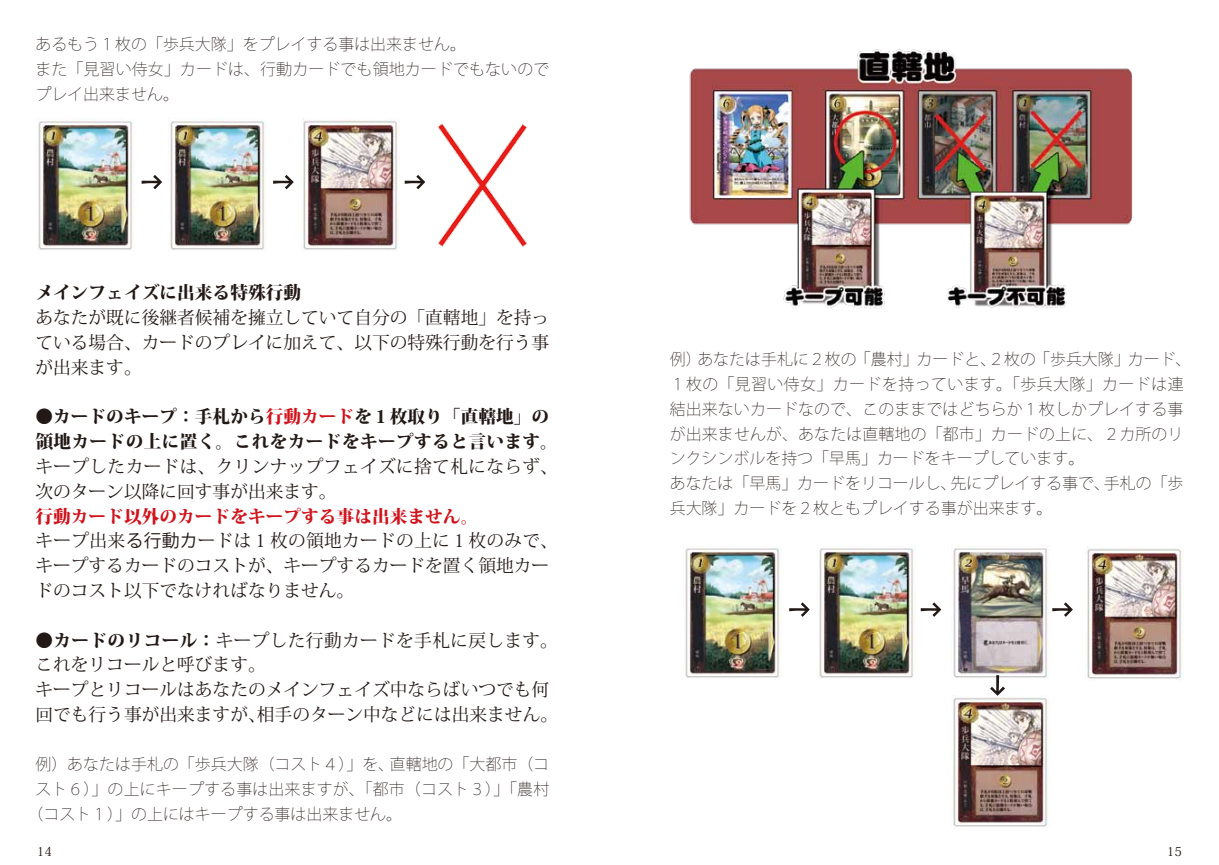
<style>
.page{position:relative;width:1219px;height:865px;background:#fff}
.page>*{position:absolute;margin:0;border:0;box-sizing:border-box;transform-origin:0 0}
.t1{font:17.75px/24.8px "Koz Min Pro";color:#221815}
.t2{font:800 17.75px/24.8px "Koz Min Pro";letter-spacing:.02em;color:#221815}
.t3{font:17.75px/24.8px "Koz Min Pro";letter-spacing:.02em;color:#221815}
.t4{font:800 17.75px "Koz Min Pro";color:#221815}
.t5{font:200 16px/24.8px "Koz Go Pro";color:#221815}
.t6{font:12.5px "Koz Min Pro";color:#221815}
.s1{color:#d0121b}
.s2{font-weight:800;color:#d0121b}
.s3{font-family:"Koz Go Pro"}
.s4{font-weight:800}
</style>
<div class="page">
<img style="left:36px;top:118px;width:98px;height:132px">
<img style="left:170px;top:120px;width:97px;height:130px">
<img style="left:303px;top:118px;width:96px;height:132px">
<svg style="left:142px;top:175px;width:20px;height:14px"></svg>
<svg style="left:273px;top:175px;width:21px;height:14px"></svg>
<svg style="left:405px;top:175px;width:20px;height:14px"></svg>
<img style="left:437px;top:123px;width:91px;height:124px">
<img style="left:685px;top:547px;width:97px;height:131px">
<img style="left:819px;top:547px;width:97px;height:131px">
<img style="left:952px;top:546px;width:98px;height:132px">
<svg style="left:789px;top:602px;width:21px;height:15px"></svg>
<svg style="left:921px;top:602px;width:20px;height:15px"></svg>
<svg style="left:1052px;top:602px;width:21px;height:15px"></svg>
<img style="left:1087px;top:547px;width:96px;height:132px">
<img style="left:953px;top:695px;width:97px;height:132px">
<svg style="left:990px;top:675px;width:15px;height:20px"></svg>
<img style="left:689px;top:49px;width:444px;height:260px">
<p class="t5" style="left:35px;top:32px;width:515px">あるもう１枚の「歩兵大隊」をプレイする事は出来ません。<br>また「見習い侍女」カードは、行動カードでも領地カードでもないのでプレイ出来ません。</p>
<p class="t4" style="left:35px;top:279px;width:267px">メインフェイズに出来る特殊行動</p>
<p class="t1" style="left:35px;top:304px;width:515px;text-align:justify">あなたが既に後継者候補を擁立していて自分の「直轄地」を持っている場合、カードのプレイに加えて、以下の特殊行動を行う事が出来ます。</p>
<p class="t2" style="left:35px;top:403px;width:524px">●カードのキープ：手札から<span class="s1">行動カード</span>を１枚取り「直轄地」の領地カードの上に置く。これをカードをキープすると言います。</p>
<p class="t3" style="left:35px;top:453px;width:524px">キープしたカードは、クリンナップフェイズに捨て札にならず、次のターン以降に回す事が出来ます。</p>
<p class="t1" style="left:35px;top:503px;width:524px"><span class="s2">行動カード以外のカードをキープする事は出来ません。<br></span>キープ出来<span class="s3">る行動カ</span>ードは１枚の領地カードの上に１枚のみで、キープするカードのコストが、キープするカードを置く領地カードのコスト以下でなければなりません。</p>
<p class="t1" style="left:35px;top:627px;width:524px"><span class="s4">●カードのリコール：</span>キープした行動カードを手札に戻します。これをリコールと呼びます。<br>キープとリコールはあなたのメインフェイズ中ならばいつでも何回でも行う事が出来ますが、相手のターン中などには出来ません。</p>
<p class="t5" style="left:35px;top:751px;width:515px">例）あなたは手札の「歩兵大隊（コスト４）」を、直轄地の「大都市（コ</p>
<p class="t5" style="left:35px;top:776px;width:515px">スト６）」の上にキープする事は出来ますが、「都市（コスト３）」「農村</p>
<p class="t5" style="left:27px;top:801px;width:376px">（コスト１）」の上にはキープする事は出来ません。</p>
<p class="t5" style="left:670px;top:347px;width:523px">例）あなたは手札に２枚の「農村」カードと、２枚の「歩兵大隊」カード、１枚の「見習い侍女」カードを持っています。「歩兵大隊」カードは連結出来ないカードなので、このままではどちらか１枚しかプレイする事が出来ませんが、あなたは直轄地の「都市」カードの上に、２カ所のリンクシンボルを持つ「早馬」カードをキープしています。<br>あなたは「早馬」カードをリコールし、先にプレイする事で、手札の「歩兵大隊」カードを２枚ともプレイする事が出来ます。</p>
<p class="t6" style="left:37px;top:843px;width:17px">14</p>
<p class="t6" style="left:1167px;top:843px;width:17px">15</p>
</div>
